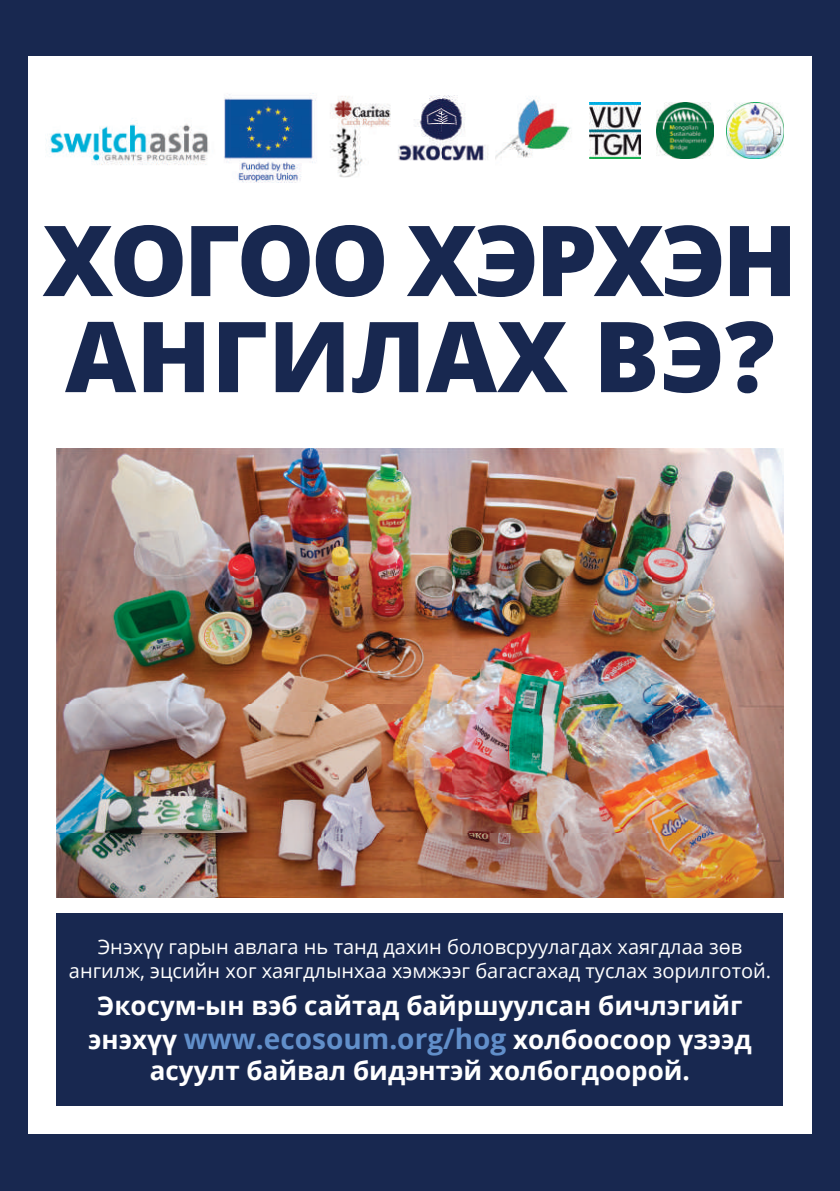
<style>
.page{position:relative;width:840px;height:1191px;background:#fff}
.page>*{position:absolute;margin:0;border:0;box-sizing:border-box;transform-origin:0 0}
.t1{font:800 98px/96px "Open Sans";letter-spacing:-.04em;color:#182850}
.t2{font:700 26px/33.6px "Open Sans";color:#fff;text-align:center}
.t3{font:20px/24px "Open Sans";color:#fff;text-align:center}
.s1{font-size:28px;color:#618fca}
</style>
<div class="page">
<div style="left:0;top:0;width:839px;height:1191px;background:#182850"></div>
<div style="left:28px;top:57px;width:783px;height:1077px;background:#fff"></div>
<div style="left:57px;top:913px;width:725px;height:193px;background:#182850"></div>
<img style="left:57px;top:448px;width:725px;height:450px">
<img style="left:330px;top:96px;width:61px;height:81px">
<img style="left:495px;top:96px;width:76px;height:64px">
<img style="left:398px;top:95px;width:90px;height:66px">
<img style="left:46px;top:123px;width:163px;height:42px">
<img style="left:224px;top:93px;width:92px;height:90px">
<img style="left:726px;top:102px;width:56px;height:57px">
<img style="left:656px;top:102px;width:56px;height:57px">
<img style="left:589px;top:102px;width:51px;height:57px">
<h1 class="t1" style="left:42px;top:207px;width:756px">ХОГОО ХЭРХЭН<br>АНГИЛАХ ВЭ?</h1>
<p class="t3" style="left:69px;top:934px;width:703px">Энэхүү гарын авлага нь танд дахин боловсруулагдах хаягдлаа зөв ангилж, эцсийн хог хаягдлынхаа хэмжээг багасгахад туслах зорилготой.</p>
<h2 class="t2" style="left:88px;top:988px;width:664px">Экосум-ын вэб сайтад байршуулсан бичлэгийг энэхүү <span class="s1">www.ecosoum.org/hog</span> холбоосоор үзээд</h2>
<h2 class="t2" style="left:150px;top:1053px;width:541px">асуулт байвал бидэнтэй холбогдоорой.</h2>
</div>
